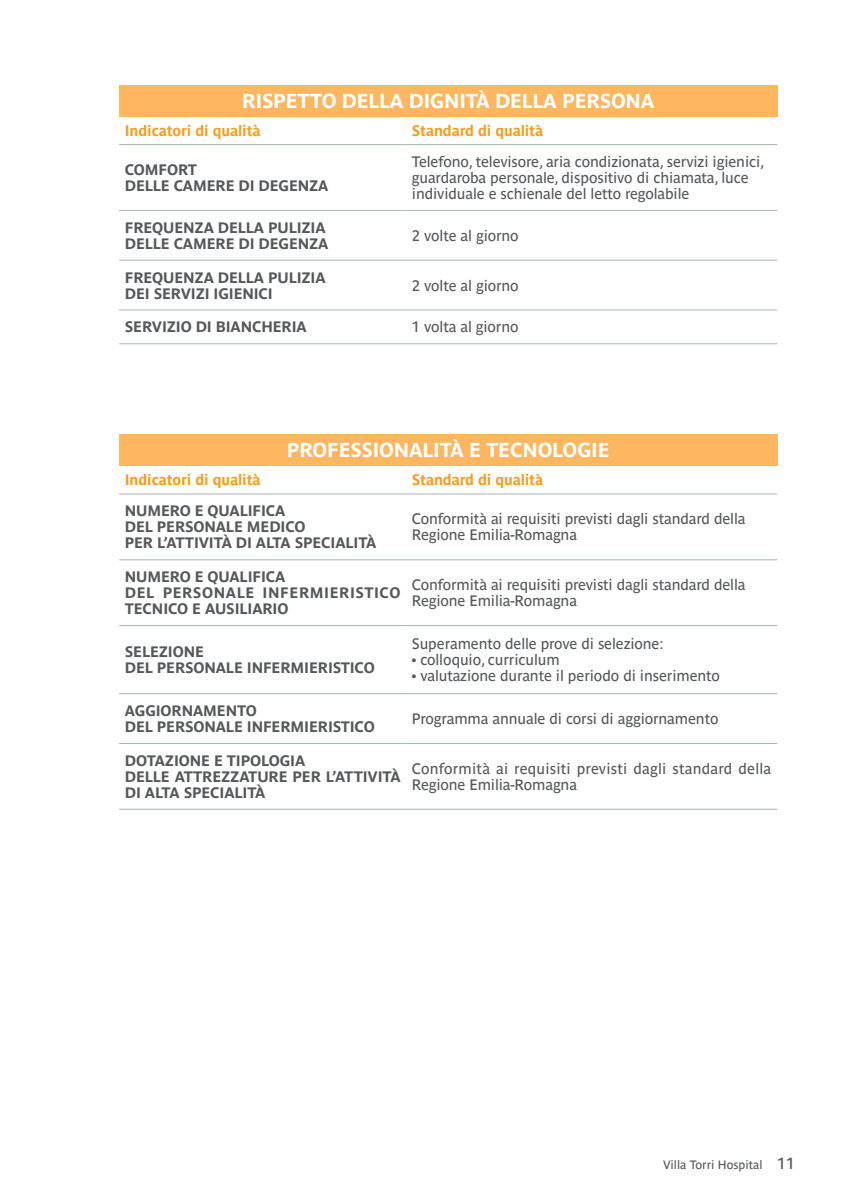
<style>
.page{position:relative;width:851px;height:1191px;background:#fff}
.page>*{position:absolute;margin:0;border:0;box-sizing:border-box;transform-origin:0 0}
.t1{font:700 20px "Parisine Ptf";letter-spacing:-.01em;color:#fff}
.t2{font:15px/16px "Parisine Ptf";letter-spacing:-.01em;color:#57585a}
.t3{font:700 15px/16px "Parisine Ptf";letter-spacing:-.01em;color:#57585a}
.t4{font:700 15px "Parisine Ptf";letter-spacing:-.01em;color:#f89c1c}
.t5{font:15px/16px "Parisine Ptf";letter-spacing:.015em;color:#57585a}
.t6{font:700 15px/16px "Parisine Ptf";letter-spacing:.04em;color:#57585a}
.t7{font:12px "Parisine Ptf";color:#57585a}
.s1{font-size:16px}
</style>
<div class="page">
<div style="left:119px;top:85px;width:658px;height:31px;background:#fcb760"></div>
<hr style="left:119px;top:144px;width:287px;height:1px;background:#a8b5ac">
<hr style="left:406px;top:144px;width:371px;height:1px;background:#a8b5ac">
<hr style="left:119px;top:210px;width:287px;height:1px;background:#a8b5ac">
<hr style="left:406px;top:210px;width:371px;height:1px;background:#a8b5ac">
<hr style="left:119px;top:260px;width:287px;height:1px;background:#a8b5ac">
<hr style="left:406px;top:260px;width:371px;height:1px;background:#a8b5ac">
<hr style="left:119px;top:309px;width:287px;height:1px;background:#a8b5ac">
<hr style="left:406px;top:309px;width:371px;height:1px;background:#a8b5ac">
<hr style="left:119px;top:343px;width:287px;height:1px;background:#a8b5ac">
<hr style="left:406px;top:343px;width:371px;height:1px;background:#a8b5ac">
<div style="left:119px;top:434px;width:658px;height:31px;background:#fcb760"></div>
<hr style="left:119px;top:493px;width:287px;height:1px;background:#a8b5ac">
<hr style="left:406px;top:493px;width:371px;height:1px;background:#a8b5ac">
<hr style="left:119px;top:559px;width:287px;height:1px;background:#a8b5ac">
<hr style="left:406px;top:559px;width:371px;height:1px;background:#a8b5ac">
<hr style="left:119px;top:625px;width:287px;height:1px;background:#a8b5ac">
<hr style="left:406px;top:625px;width:371px;height:1px;background:#a8b5ac">
<hr style="left:119px;top:693px;width:287px;height:1px;background:#a8b5ac">
<hr style="left:406px;top:693px;width:371px;height:1px;background:#a8b5ac">
<hr style="left:119px;top:743px;width:287px;height:1px;background:#a8b5ac">
<hr style="left:406px;top:743px;width:371px;height:1px;background:#a8b5ac">
<hr style="left:119px;top:808px;width:287px;height:1px;background:#a8b5ac">
<hr style="left:406px;top:808px;width:371px;height:1px;background:#a8b5ac">
<p class="t1" style="left:242px;top:86px;width:414px">RISPETTO DELLA DIGNITÀ DELLA PERSONA</p>
<p class="t4" style="left:125px;top:119px;width:137px">Indicatori di qualità</p>
<p class="t4" style="left:412px;top:119px;width:133px">Standard di qualità</p>
<p class="t3" style="left:125px;top:160px;width:74px">COMFORT</p>
<p class="t3" style="left:125px;top:176px;width:205px">DELLE CAMERE DI DEGENZA</p>
<p class="t2" style="left:412px;top:152px;width:354px">Telefono, televisore, aria condizionata, servizi igienici, guardaroba personale, dispositivo di chiamata, luce individuale e schienale del letto regolabile</p>
<p class="t3" style="left:125px;top:218px;width:202px">FREQUENZA DELLA PULIZIA</p>
<p class="t3" style="left:125px;top:234px;width:205px">DELLE CAMERE DI DEGENZA</p>
<p class="t2" style="left:412px;top:226px;width:108px">2 volte al giorno</p>
<p class="t3" style="left:125px;top:268px;width:202px">FREQUENZA DELLA PULIZIA</p>
<p class="t3" style="left:125px;top:284px;width:149px">DEI SERVIZI IGIENICI</p>
<p class="t2" style="left:412px;top:276px;width:108px">2 volte al giorno</p>
<p class="t3" style="left:125px;top:318px;width:183px">SERVIZIO DI BIANCHERIA</p>
<p class="t2" style="left:412px;top:318px;width:108px">1 volta al giorno</p>
<p class="t1" style="left:287px;top:435px;width:324px">PROFESSIONALITÀ E TECNOLOGIE</p>
<p class="t4" style="left:125px;top:469px;width:137px">Indicatori di qualità</p>
<p class="t4" style="left:412px;top:469px;width:133px">Standard di qualità</p>
<p class="t3" style="left:125px;top:502px;width:162px">NUMERO E QUALIFICA</p>
<p class="t3" style="left:125px;top:518px;width:182px">DEL PERSONALE MEDICO</p>
<p class="t3" style="left:125px;top:534px;width:253px">PER L’ATTIVITÀ DI ALTA SPECIALITÀ</p>
<p class="t2" style="left:412px;top:510px;width:335px">Conformità ai requisiti previsti dagli standard della<br>Regione Emilia-Romagna</p>
<p class="t3" style="left:125px;top:567px;width:162px">NUMERO E QUALIFICA</p>
<p class="t6" style="left:125px;top:583px;width:277px">DEL PERSONALE INFERMIERISTICO<br>TECNICO E AUSILIARIO</p>
<p class="t2" style="left:412px;top:575px;width:335px">Conformità ai requisiti previsti dagli standard della<br>Regione Emilia-Romagna</p>
<p class="t3" style="left:125px;top:642px;width:81px">SELEZIONE</p>
<p class="t3" style="left:125px;top:658px;width:251px">DEL PERSONALE INFERMIERISTICO</p>
<p class="t2" style="left:412px;top:634px;width:253px">Superamento delle prove di selezione:</p>
<p class="t2" style="left:412px;top:650px;width:149px">• colloquio, curriculum</p>
<p class="t2" style="left:412px;top:666px;width:309px">• valutazione durante il periodo di inserimento</p>
<p class="t3" style="left:125px;top:701px;width:133px">AGGIORNAMENTO</p>
<p class="t3" style="left:125px;top:717px;width:251px">DEL PERSONALE INFERMIERISTICO</p>
<p class="t2" style="left:412px;top:709px;width:308px">Programma annuale di corsi di aggiornamento</p>
<p class="t3" style="left:125px;top:751px;width:182px">DOTAZIONE E TIPOLOGIA</p>
<p class="t3" style="left:125px;top:767px;width:277px">DELLE ATTREZZATURE PER L’ATTIVITÀ<br>DI ALTA SPECIALITÀ</p>
<p class="t5" style="left:412px;top:759px;width:361px">Conformità ai requisiti previsti dagli standard della<br>Regione Emilia-Romagna</p>
<p class="t7" style="left:663px;top:1155px;width:133px">Villa Torri Hospital <span class="s1">11</span></p>
</div>
